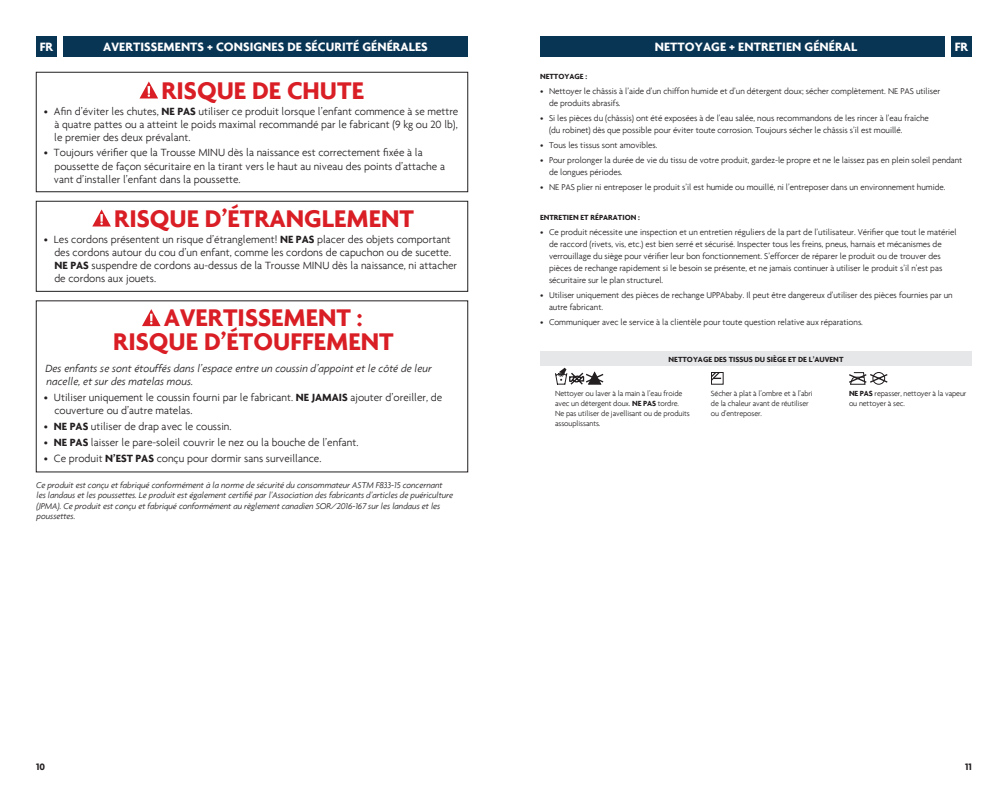
<style>
.page{position:relative;width:1008px;height:792px;background:#fff}
.page>*{position:absolute;margin:0;border:0;box-sizing:border-box;transform-origin:0 0}
.t1{font:700 26px/24px "Agenda";color:#d91e25}
.t2{font:700 13px "Agenda";letter-spacing:.005em;color:#fff}
.t3{font:300 11.2px/13px "Agenda";color:#231f20}
.t4{font:italic 300 11.2px/13px "Agenda";color:#231f20}
.t5{font:700 10px "Agenda";color:#231f20}
.t6{font:300 9px/12px "Agenda";letter-spacing:-.005em;color:#231f20}
.t7{font:italic 300 9px/10.5px "Agenda";letter-spacing:-.01em;color:#231f20}
.t8{font:300 8px/10px "Agenda";letter-spacing:-.01em;color:#231f20}
.t9{font:700 8px "Agenda";color:#231f20}
.s1{font-weight:700}
</style>
<div class="page">
<div style="left:951px;top:36px;width:21px;height:21px;background:#093555"></div>
<div style="left:540px;top:36px;width:405px;height:21px;background:#093555"></div>
<div style="left:540px;top:351px;width:432px;height:15px;background:#e6e7e9"></div>
<svg style="left:555px;top:368px;width:49px;height:17px"></svg>
<svg style="left:711px;top:372px;width:10px;height:9px"></svg>
<svg style="left:849px;top:372px;width:39px;height:13px"></svg>
<div style="left:63px;top:36px;width:405px;height:21px;background:#093555"></div>
<div style="left:36px;top:36px;width:21px;height:21px;background:#093555"></div>
<svg style="left:140px;top:81px;width:18px;height:18px"></svg>
<div style="left:36px;top:72px;width:432px;height:120px;border:1px solid #231f20"></div>
<svg style="left:92px;top:209px;width:19px;height:18px"></svg>
<svg style="left:142px;top:309px;width:19px;height:17px"></svg>
<div style="left:36px;top:201px;width:432px;height:91px;border:1px solid #231f20"></div>
<h2 class="t2" style="left:40px;top:42px;width:15px">FR</h2>
<h2 class="t2" style="left:103px;top:42px;width:326px">AVERTISSEMENTS + CONSIGNES DE SÉCURITÉ GÉNÉRALES</h2>
<h3 class="t1" style="left:161px;top:80px;width:204px">RISQUE DE CHUTE</h3>
<p class="t3" style="left:54px;top:105px;width:406px;text-align:justify;text-indent:-10px">• Afin d’éviter les chutes, <span class="s1">NE PAS</span> utiliser ce produit lorsque l’enfant commence à se mettre à quatre pattes ou a atteint le poids maximal recommandé par le fabricant (9 kg ou 20 lb), le premier des deux prévalant.</p>
<p class="t3" style="left:54px;top:147px;width:393px;text-indent:-10px">• Toujours vérifier que la Trousse MINU dès la naissance est correctement fixée à la poussette de façon sécuritaire en la tirant vers le haut au niveau des points d’attache a vant d’installer l’enfant dans la poussette.</p>
<h3 class="t1" style="left:114px;top:208px;width:301px">RISQUE D’ÉTRANGLEMENT</h3>
<p class="t3" style="left:54px;top:233px;width:404px;text-indent:-10px">• Les cordons présentent un risque d’étranglement! <span class="s1">NE PAS</span> placer des objets comportant des cordons autour du cou d’un enfant, comme les cordons de capuchon ou de sucette.<br><span class="s1">NE PAS</span> suspendre de cordons au-dessus de la Trousse MINU dès la naissance, ni attacher de cordons aux jouets.</p>
<h3 class="t1" style="left:113px;top:308px;width:282px;text-indent:51px">AVERTISSEMENT :<br>RISQUE D’ÉTOUFFEMENT</h3>
<p class="t4" style="left:45px;top:363px;width:388px">Des enfants se sont étouffés dans l’espace entre un coussin d’appoint et le côté de leur nacelle, et sur des matelas mous.</p>
<p class="t3" style="left:54px;top:392px;width:389px;text-indent:-10px">• Utiliser uniquement le coussin fourni par le fabricant. <span class="s1">NE JAMAIS</span> ajouter d’oreiller, de couverture ou d’autre matelas.</p>
<p class="t3" style="left:44px;top:421px;width:189px">• <span class="s1">NE PAS</span> utiliser de drap avec le coussin.</p>
<p class="t3" style="left:44px;top:437px;width:316px">• <span class="s1">NE PAS</span> laisser le pare-soleil couvrir le nez ou la bouche de l’enfant.</p>
<p class="t3" style="left:44px;top:453px;width:279px">• Ce produit <span class="s1">N’EST PAS</span> conçu pour dormir sans surveillance.</p>
<p class="t7" style="left:36px;top:480px;width:419px">Ce produit est conçu et fabriqué conformément à la norme de sécurité du consommateur ASTM F833-15 concernant les landaus et les poussettes. Le produit est également certifié par l’Association des fabricants d’articles de puériculture (JPMA). Ce produit est conçu et fabriqué conformément au règlement canadien SOR/2016-167 sur les landaus et les poussettes.</p>
<h2 class="t2" style="left:655px;top:42px;width:204px">NETTOYAGE + ENTRETIEN GÉNÉRAL</h2>
<h2 class="t2" style="left:955px;top:42px;width:15px">FR</h2>
<h3 class="t9" style="left:540px;top:73px;width:49px">NETTOYAGE :</h3>
<p class="t6" style="left:549px;top:85px;width:393px;text-indent:-9px">• Nettoyer le châssis à l’aide d’un chiffon humide et d’un détergent doux; sécher complètement. NE PAS utiliser de produits abrasifs.</p>
<p class="t6" style="left:549px;top:112px;width:381px;text-indent:-9px">• Si les pièces du (châssis) ont été exposées à de l’eau salée, nous recommandons de les rincer à l’eau fraîche (du robinet) dès que possible pour éviter toute corrosion. Toujours sécher le châssis s’il est mouillé.</p>
<p class="t6" style="left:540px;top:139px;width:119px">• Tous les tissus sont amovibles.</p>
<p class="t6" style="left:549px;top:154px;width:415px;text-indent:-9px">• Pour prolonger la durée de vie du tissu de votre produit, gardez-le propre et ne le laissez pas en plein soleil pendant de longues périodes.</p>
<p class="t6" style="left:540px;top:181px;width:407px">• NE PAS plier ni entreposer le produit s’il est humide ou mouillé, ni l’entreposer dans un environnement humide.</p>
<p class="t9" style="left:540px;top:214px;width:102px">ENTRETIEN ET RÉPARATION :</p>
<p class="t6" style="left:549px;top:226px;width:409px;text-indent:-9px">• Ce produit nécessite une inspection et un entretien réguliers de la part de l’utilisateur. Vérifier que tout le matériel de raccord (rivets, vis, etc.) est bien serré et sécurisé. Inspecter tous les freins, pneus, harnais et mécanismes de verrouillage du siège pour vérifier leur bon fonctionnement. S’efforcer de réparer le produit ou de trouver des pièces de rechange rapidement si le besoin se présente, et ne jamais continuer à utiliser le produit s’il n’est pas sécuritaire sur le plan structurel.</p>
<p class="t6" style="left:549px;top:289px;width:405px;text-indent:-9px">• Utiliser uniquement des pièces de rechange UPPAbaby. Il peut être dangereux d’utiliser des pièces fournies par un autre fabricant.</p>
<p class="t6" style="left:540px;top:316px;width:325px">• Communiquer avec le service à la clientèle pour toute question relative aux réparations.</p>
<h3 class="t9" style="left:669px;top:356px;width:176px">NETTOYAGE DES TISSUS DU SIÈGE ET DE L’AUVENT</h3>
<p class="t8" style="left:555px;top:389px;width:129px">Nettoyer ou laver à la main à l’eau froide avec un détergent doux. <span class="s1">NE PAS</span> tordre.</p>
<p class="t8" style="left:555px;top:409px;width:136px">Ne pas utiliser de javellisant ou de produits assouplissants.</p>
<p class="t8" style="left:711px;top:389px;width:103px">Sécher à plat à l’ombre et à l’abri de la chaleur avant de réutiliser ou d’entreposer.</p>
<p class="t8" style="left:849px;top:389px;width:119px"><span class="s1">NE PAS</span> repasser, nettoyer à la vapeur ou nettoyer à sec.</p>
<p class="t5" style="left:36px;top:762px;width:11px">10</p>
<p class="t5" style="left:965px;top:762px;width:8px">11</p>
</div>
